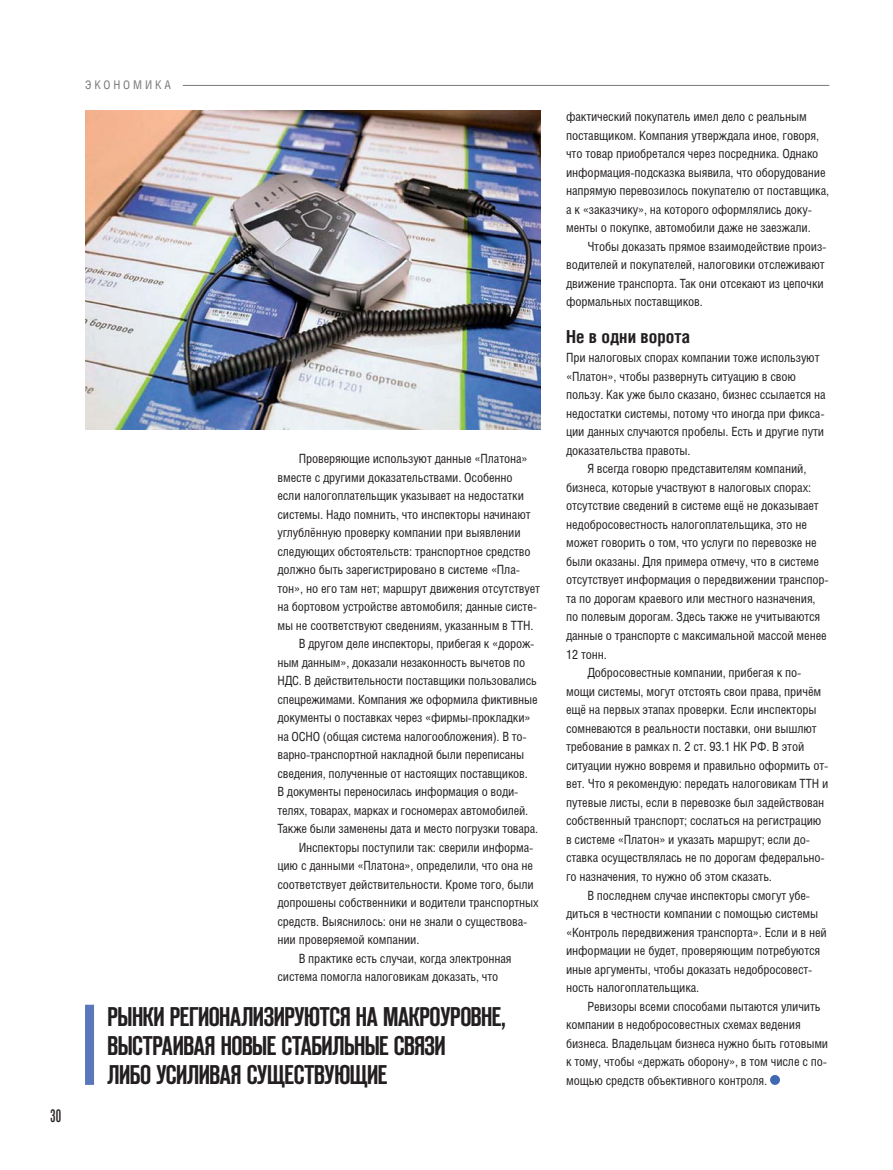
<style>
.page{position:relative;width:893px;height:1170px;background:#fff}
.page>*{position:absolute;margin:0;border:0;box-sizing:border-box;transform-origin:0 0}
.t1{font:27px/29.4px "Reforma Grotesk Demi C";letter-spacing:-.015em;color:#231f20}
.t2{font:700 18px "Helios Cond";color:#231f20}
.t3{font:18px "Reforma Grotesk Medium C";color:#231f20}
.t4{font:12.75px/18.6px "Helios Cond";letter-spacing:-.01em;color:#231f20}
.t5{font:12px "Helios Cond";letter-spacing:.24em;color:#77787b}
</style>
<div class="page">
<hr style="left:183px;top:85px;width:646px;height:1px;background:#77787b">
<img style="left:85px;top:111px;width:456px;height:318px">
<div style="left:85px;top:1004px;width:9px;height:80px;background:#5977ba"></div>
<div style="left:770px;top:1074px;width:10px;height:10px;background:#3f69b2;border-radius:50%"></div>
<p class="t5" style="left:85px;top:78px;width:87px">ЭКОНОМИКА</p>
<h2 class="t3" style="left:51px;top:1108px;width:12px">30</h2>
<p class="t4" style="left:299px;top:449px;width:230px">Проверяющие используют данные «Платона»</p>
<p class="t4" style="left:277px;top:467px;width:237px">вместе с другими доказательствами. Особенно</p>
<p class="t4" style="left:277px;top:486px;width:248px">если налогоплательщик указывает на недостатки</p>
<p class="t4" style="left:277px;top:504px;width:255px">системы. Надо помнить, что инспекторы начинают</p>
<p class="t4" style="left:277px;top:523px;width:245px">углублённую проверку компании при выявлении</p>
<p class="t4" style="left:277px;top:541px;width:255px">следующих обстоятельств: транспортное средство</p>
<p class="t4" style="left:277px;top:560px;width:244px">должно быть зарегистрировано в системе «Пла-</p>
<p class="t4" style="left:277px;top:578px;width:264px">тон», но его там нет; маршрут движения отсутствует</p>
<p class="t4" style="left:277px;top:597px;width:261px">на бортовом устройстве автомобиля; данные систе-</p>
<p class="t4" style="left:277px;top:615px;width:257px">мы не соответствуют сведениям, указанным в ТТН.</p>
<p class="t4" style="left:299px;top:634px;width:237px">В другом деле инспекторы, прибегая к «дорож-</p>
<p class="t4" style="left:277px;top:652px;width:249px">ным данным», доказали незаконность вычетов по</p>
<p class="t4" style="left:277px;top:671px;width:261px">НДС. В действительности поставщики пользовались</p>
<p class="t4" style="left:277px;top:689px;width:262px">спецрежимами. Компания же оформила фиктивные</p>
<p class="t4" style="left:277px;top:708px;width:255px">документы о поставках через «фирмы-прокладки»</p>
<p class="t4" style="left:277px;top:726px;width:251px">на ОСНО (общая система налогообложения). В то-</p>
<p class="t4" style="left:277px;top:745px;width:248px">варно-транспортной накладной были переписаны</p>
<p class="t4" style="left:277px;top:763px;width:252px">сведения, полученные от настоящих поставщиков.</p>
<p class="t4" style="left:277px;top:782px;width:242px">В документы переносилась информация о води-</p>
<p class="t4" style="left:277px;top:800px;width:252px">телях, товарах, марках и госномерах автомобилей.</p>
<p class="t4" style="left:277px;top:819px;width:262px">Также были заменены дата и место погрузки товара.</p>
<p class="t4" style="left:299px;top:837px;width:236px">Инспекторы поступили так: сверили информа-</p>
<p class="t4" style="left:277px;top:856px;width:257px">цию с данными «Платона», определили, что она не</p>
<p class="t4" style="left:277px;top:874px;width:258px">соответствует действительности. Кроме того, были</p>
<p class="t4" style="left:277px;top:893px;width:263px">допрошены собственники и водители транспортных</p>
<p class="t4" style="left:277px;top:911px;width:251px">средств. Выяснилось: они не знали о существова-</p>
<p class="t4" style="left:277px;top:930px;width:143px">нии проверяемой компании.</p>
<p class="t4" style="left:299px;top:948px;width:215px">В практике есть случаи, когда электронная</p>
<p class="t4" style="left:277px;top:966px;width:222px">система помогла налоговикам доказать, что</p>
<h1 class="t1" style="left:108px;top:1002px;width:399px">РЫНКИ РЕГИОНАЛИЗИРУЮТСЯ НА МАКРОУРОВНЕ,<br>ВЫСТРАИВАЯ НОВЫЕ СТАБИЛЬНЫЕ СВЯЗИ<br>ЛИБО УСИЛИВАЯ СУЩЕСТВУЮЩИЕ</h1>
<p class="t4" style="left:566px;top:107px;width:265px">фактический покупатель имел дело с реальным поставщиком. Компания утверждала иное, говоря, что товар приобретался через посредника. Однако информация-подсказка выявила, что оборудование напрямую перевозилось покупателю от поставщика, а к «заказчику», на которого оформлялись доку&shy;менты о покупке, автомобили даже не заезжали.</p>
<p class="t4" style="left:566px;top:237px;width:262px;text-indent:21px">Чтобы доказать прямое взаимодействие произ&shy;водителей и покупателей, налоговики отслеживают движение транспорта. Так они отсекают из цепочки формальных поставщиков.</p>
<h2 class="t2" style="left:566px;top:326px;width:125px">Не в одни ворота</h2>
<p class="t4" style="left:566px;top:348px;width:255px">При налоговых спорах компании тоже используют</p>
<p class="t4" style="left:566px;top:366px;width:231px">«Платон», чтобы развернуть ситуацию в свою</p>
<p class="t4" style="left:566px;top:385px;width:261px">пользу. Как уже было сказано, бизнес ссылается на</p>
<p class="t4" style="left:566px;top:403px;width:260px">недостатки системы, потому что иногда при фикса-</p>
<p class="t4" style="left:566px;top:422px;width:260px">ции данных случаются пробелы. Есть и другие пути</p>
<p class="t4" style="left:566px;top:440px;width:126px">доказательства правоты.</p>
<p class="t4" style="left:587px;top:459px;width:221px">Я всегда говорю представителям компаний,</p>
<p class="t4" style="left:566px;top:477px;width:246px">бизнеса, которые участвуют в налоговых спорах:</p>
<p class="t4" style="left:566px;top:496px;width:254px">отсутствие сведений в системе ещё не доказывает</p>
<p class="t4" style="left:566px;top:515px;width:243px">недобросовестность налогоплательщика, это не</p>
<p class="t4" style="left:566px;top:533px;width:252px">может говорить о том, что услуги по перевозке не</p>
<p class="t4" style="left:566px;top:552px;width:255px">были оказаны. Для примера отмечу, что в системе</p>
<p class="t4" style="left:566px;top:570px;width:264px">отсутствует информация о передвижении транспор-</p>
<p class="t4" style="left:566px;top:589px;width:251px">та по дорогам краевого или местного назначения,</p>
<p class="t4" style="left:566px;top:607px;width:256px">по полевым дорогам. Здесь также не учитываются</p>
<p class="t4" style="left:566px;top:626px;width:262px">данные о транспорте с максимальной массой менее</p>
<p class="t4" style="left:566px;top:644px;width:42px">12 тонн.</p>
<p class="t4" style="left:587px;top:663px;width:215px">Добросовестные компании, прибегая к по-</p>
<p class="t4" style="left:566px;top:681px;width:257px">мощи системы, могут отстоять свои права, причём</p>
<p class="t4" style="left:566px;top:700px;width:252px">ещё на первых этапах проверки. Если инспекторы</p>
<p class="t4" style="left:566px;top:718px;width:252px">сомневаются в реальности поставки, они вышлют</p>
<p class="t4" style="left:566px;top:737px;width:240px">требование в рамках п. 2 ст. 93.1 НК РФ. В этой</p>
<p class="t4" style="left:566px;top:755px;width:264px">ситуации нужно вовремя и правильно оформить от-</p>
<p class="t4" style="left:566px;top:774px;width:264px">вет. Что я рекомендую: передать налоговикам ТТН и</p>
<p class="t4" style="left:566px;top:792px;width:260px">путевые листы, если в перевозке был задействован</p>
<p class="t4" style="left:566px;top:811px;width:257px">собственный транспорт; сослаться на регистрацию</p>
<p class="t4" style="left:566px;top:829px;width:245px">в системе «Платон» и указать маршрут; если до-</p>
<p class="t4" style="left:566px;top:848px;width:260px">ставка осуществлялась не по дорогам федерально-</p>
<p class="t4" style="left:566px;top:867px;width:207px">го назначения, то нужно об этом сказать.</p>
<p class="t4" style="left:587px;top:885px;width:224px">В последнем случае инспекторы смогут убе-</p>
<p class="t4" style="left:566px;top:904px;width:254px">диться в честности компании с помощью системы</p>
<p class="t4" style="left:566px;top:922px;width:262px">«Контроль передвижения транспорта». Если и в ней</p>
<p class="t4" style="left:566px;top:941px;width:256px">информации не будет, проверяющим потребуются</p>
<p class="t4" style="left:566px;top:959px;width:248px">иные аргументы, чтобы доказать недобросовест-</p>
<p class="t4" style="left:566px;top:978px;width:135px">ность налогоплательщика.</p>
<p class="t4" style="left:587px;top:996px;width:235px">Ревизоры всеми способами пытаются уличить</p>
<p class="t4" style="left:566px;top:1015px;width:236px">компании в недобросовестных схемах ведения</p>
<p class="t4" style="left:566px;top:1033px;width:264px">бизнеса. Владельцам бизнеса нужно быть готовыми</p>
<p class="t4" style="left:566px;top:1052px;width:262px">к тому, чтобы «держать оборону», в том числе с по-</p>
<p class="t4" style="left:566px;top:1070px;width:203px">мощью средств объективного контроля.</p>
</div>
